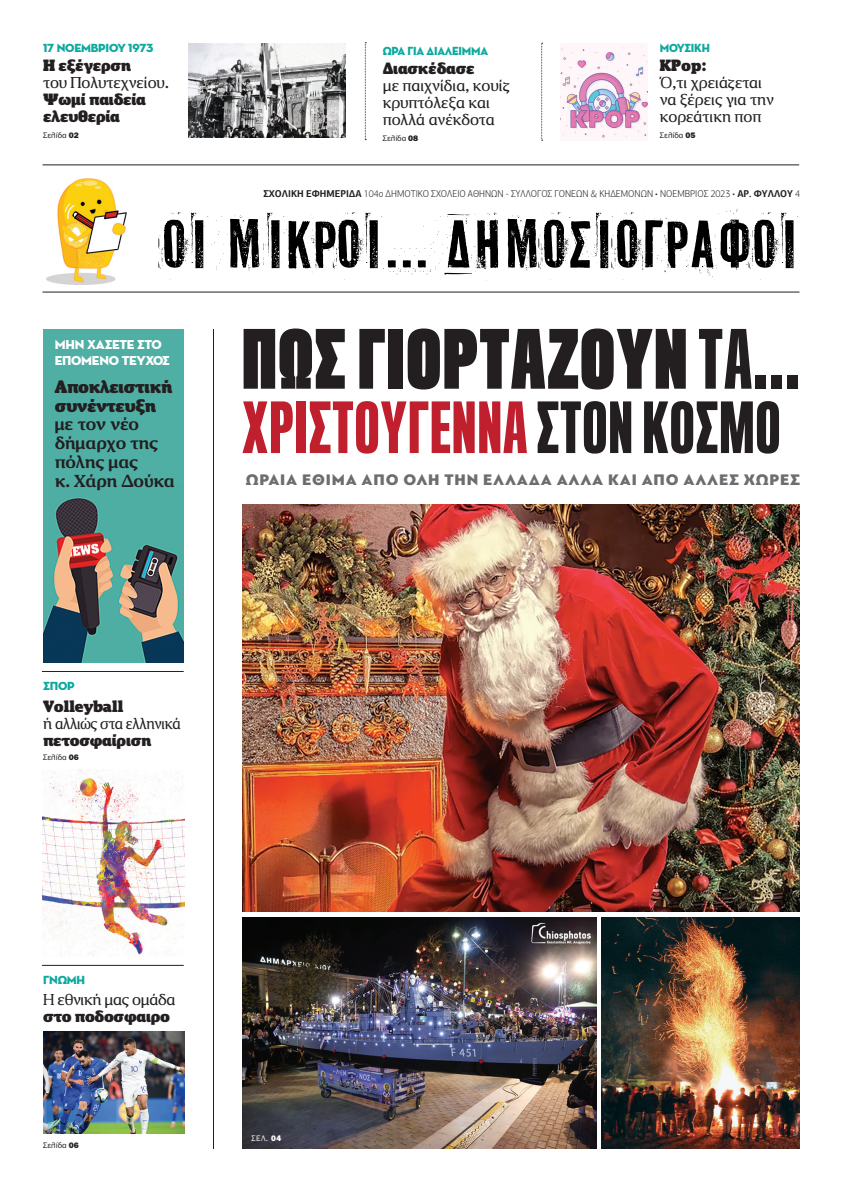
<style>
.page{position:relative;width:842px;height:1191px;background:#fff}
.page>*{position:absolute;margin:0;border:0;box-sizing:border-box;transform-origin:0 0}
.t1{font:700 74.7px "Olympios G";letter-spacing:.03em;color:#231f20}
.t2{font:500 64.5px "Olympios G";letter-spacing:.03em;color:#c01f2e}
.t3{font:63.6px "PF Fuel Pro";color:#000001}
.t4{font:700 16.5px/18.7px "BHMA Next Step 10";letter-spacing:-.02em;color:#231f20}
.t5{font:900 16.5px/18.7px "BHMA Next Step 10";letter-spacing:-.02em;color:#231f20}
.t6{font:900 16.1px "PF Bague Sans Pro";letter-spacing:.05em;color:#6c6d70}
.t7{font:15px/17px "BHMA Next Step 10";color:#231f20}
.t8{font:900 15px/17px "BHMA Next Step 10";letter-spacing:-.02em;color:#231f20}
.t9{font:15px "BHMA Next Step 10";letter-spacing:-.02em;color:#231f20}
.t10{font:13.2px/15.6px "Neutraface Display Titling";letter-spacing:-.02em;color:#fff}
.t11{font:12px "Neutraface Display Titling";letter-spacing:-.02em;color:#0da99e}
.t12{font:12px "Neutraface Display Titling";letter-spacing:-.02em;color:#0da99e;scale:.95 1}
.t13{font:300 9.9px "PF Agora Sans Pro";color:#231f20;scale:.94 1}
.t14{font:8px "PF Franklin Gothic";letter-spacing:-.01em;color:#231f20;scale:1.05 1}
.t15{font:8px "PF Franklin Gothic";color:#fff}
.s1{font-weight:800}
.s2{font-weight:700}
.s3{font-weight:500}
.s4{color:#231f20}
</style>
<div class="page">
<hr style="left:43px;top:292px;width:756px;height:1px;background:#231f20">
<hr style="left:43px;top:165px;width:756px;height:1px;background:#231f20">
<img style="left:189px;top:43px;width:157px;height:94px">
<img style="left:560px;top:46px;width:88px;height:92px">
<svg style="left:541px;top:43px;width:2px;height:98px"></svg>
<svg style="left:365px;top:43px;width:1px;height:97px"></svg>
<img style="left:46px;top:178px;width:81px;height:107px">
<div style="left:43px;top:329px;width:140px;height:333px;background:#50afa4"></div>
<img style="left:43px;top:497px;width:140px;height:165px">
<hr style="left:42px;top:671px;width:142px;height:1px;background:#231f20">
<hr style="left:42px;top:965px;width:142px;height:1px;background:#231f20">
<img style="left:242px;top:918px;width:354px;height:230px">
<img style="left:602px;top:918px;width:197px;height:230px">
<img style="left:242px;top:505px;width:557px;height:406px">
<img style="left:43px;top:1031px;width:141px;height:102px">
<img style="left:43px;top:769px;width:141px;height:187px">
<p class="t11" style="left:43px;top:38px;width:112px">17 Νοεμβρίου 1973</p>
<p class="t12" style="left:383px;top:41px;width:113px">ΩΡΑ ΓΙΑ ΔΙΑΛΕΙΜΜΑ</p>
<p class="t12" style="left:660px;top:38px;width:54px">ΜΟΥΣΙΚΗ</p>
<p class="t8" style="left:43px;top:56px;width:90px">Η εξέγερση</p>
<p class="t7" style="left:43px;top:74px;width:128px">του Πολυτεχνείου.</p>
<p class="t8" style="left:43px;top:90px;width:104px">Ψωµί παιδεία ελευθερία</p>
<p class="t14" style="left:43px;top:130px;width:35px">Σελίδα <span class="s1">02</span></p>
<p class="t8" style="left:383px;top:59px;width:93px">∆ιασκέδασε</p>
<p class="t7" style="left:383px;top:77px;width:128px">µε παιχνίδια, κουίζ κρυπτόλεξα και πολλά ανέκδοτα</p>
<p class="t14" style="left:383px;top:133px;width:35px">Σελίδα <span class="s1">08</span></p>
<p class="t8" style="left:660px;top:56px;width:48px">KPop:</p>
<p class="t7" style="left:660px;top:74px;width:115px">Ό,τι χρειάζεται να ξέρεις για την κορεάτικη ποπ</p>
<p class="t14" style="left:660px;top:130px;width:35px">Σελίδα <span class="s1">05</span></p>
<p class="t13" style="left:263px;top:188px;width:573px"><span class="s2">ΣΧΟΛΙΚΗ ΕΦΗΜΕΡΙ∆Α</span> 104ο ∆ΗΜΟΤΙΚΟ ΣΧΟΛΕΙΟ ΑΘΗΝΩΝ - ΣΥΛΛΟΓΟΣ ΓΟΝΕΩΝ &amp; ΚΗ∆ΕΜΟΝΩΝ • ΝΟΕΜΒΡΙΟΣ 2023 • <span class="s2">ΑΡ. ΦΥΛΛΟΥ</span> 4</p>
<h3 class="t3" style="left:162px;top:199px;width:640px">Οι µικροί... δηµοσιογράφοι</h3>
<p class="t10" style="left:55px;top:336px;width:116px">ΜΗΝ ΧΑΣΕΤΕ ΣΤΟ<br>ΕΠΟΜΕΝΟ ΤΕΥΧΟΣ</p>
<p class="t5" style="left:55px;top:377px;width:119px">Αποκλειστική συνέντευξη</p>
<p class="t4" style="left:55px;top:415px;width:122px">µε τον νέο δήµαρχο της πόλης µας<br>κ. Χάρη ∆ούκα</p>
<h1 class="t1" style="left:242px;top:314px;width:558px">ΠΩΣ ΓΙΟΡΤΑΖΟΥΝ <span class="s3">ΤΑ...</span></h1>
<h2 class="t2" style="left:242px;top:390px;width:539px">ΧΡΙΣΤΟΥΓΕΝΝΑ <span class="s4">ΣΤΟΝ ΚΟΣΜΟ</span></h2>
<p class="t6" style="left:246px;top:469px;width:556px">ΩΡΑΙΑ ΕΘΙΜΑ ΑΠΟ ΟΛΗ ΤΗΝ ΕΛΛΑ∆Α ΑΛΛΑ ΚΑΙ ΑΠΟ ΑΛΛΕΣ ΧΩΡΕΣ</p>
<p class="t11" style="left:43px;top:676px;width:33px">ΣΠΟΡ</p>
<p class="t8" style="left:43px;top:697px;width:82px">Volleyball</p>
<p class="t9" style="left:43px;top:714px;width:139px">ή αλλιώς στα ελληνικά</p>
<p class="t8" style="left:43px;top:731px;width:110px">πετοσφαίριση</p>
<p class="t14" style="left:43px;top:753px;width:35px">Σελίδα <span class="s1">06</span></p>
<p class="t11" style="left:43px;top:970px;width:44px">Γνωμη</p>
<p class="t9" style="left:43px;top:991px;width:134px">Η εθνική µας οµάδα</p>
<p class="t8" style="left:43px;top:1007px;width:128px">στο ποδοσφαιρο</p>
<p class="t14" style="left:43px;top:1141px;width:35px">Σελίδα <span class="s1">06</span></p>
<p class="t15" style="left:251px;top:1133px;width:31px">ΣΕΛ. <span class="s1">04</span></p>
</div>
